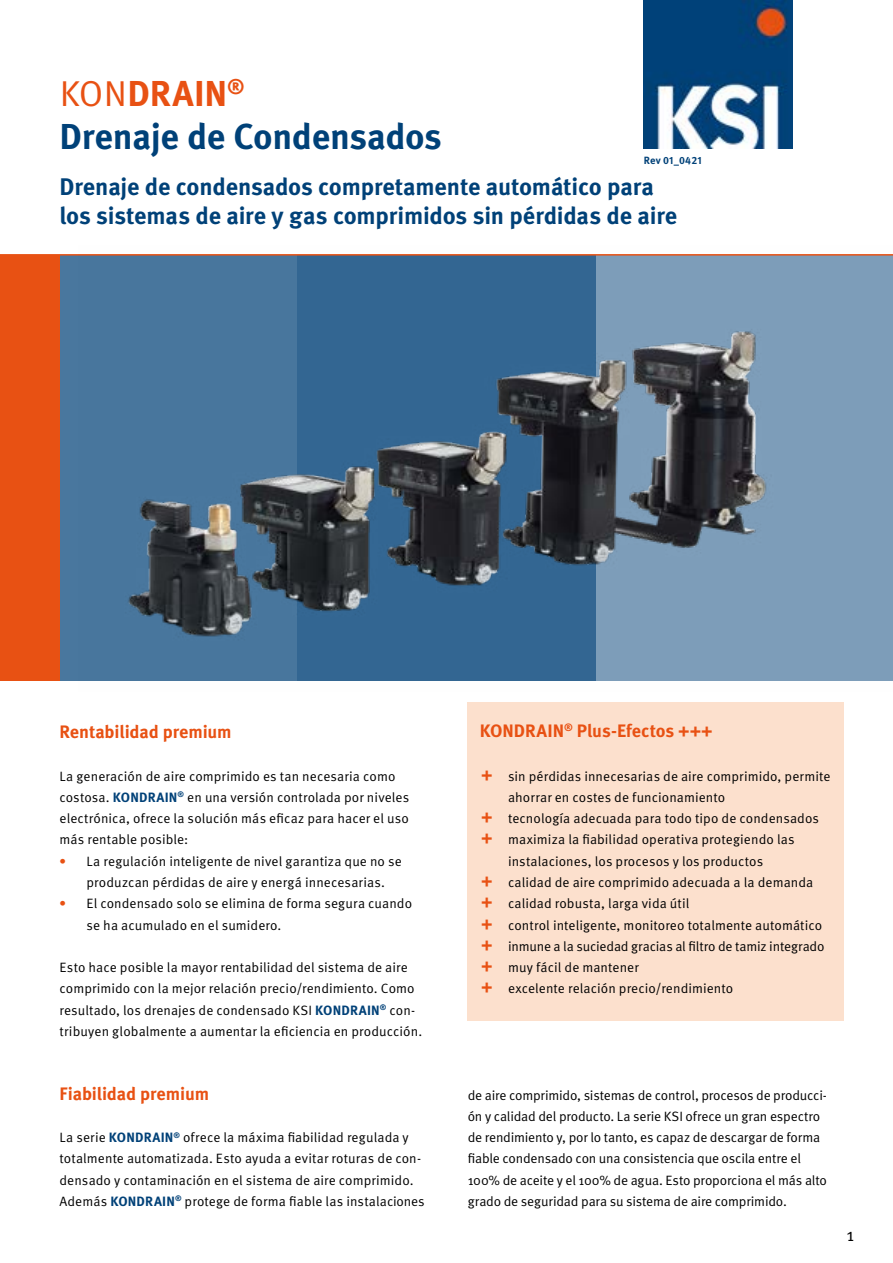
<style>
.page{position:relative;width:893px;height:1263px;background:#fff}
.page>*{position:absolute;margin:0;border:0;box-sizing:border-box;transform-origin:0 0}
.t1{font:700 36px/42.5px "Meta OT";letter-spacing:-.01em;color:#004178}
.t2{font:700 24px/28.8px "Meta OT";letter-spacing:-.01em;color:#004178}
.t3{font:700 18px "Meta OT";letter-spacing:-.01em;color:#e85113}
.t4{font:18px "Meta OT";color:#000}
.t5{font:13.5px/21.3px "Meta OT";letter-spacing:.005em;color:#000}
.t6{font:13.5px/21.3px "Meta OT";letter-spacing:-.015em;color:#000}
.t7{font:700 10.5px "Meta OT";letter-spacing:.02em;color:#004178}
.s1{font-weight:400;color:#e85113}
.s2{color:#e85113}
.s3{font-weight:700;color:#004178}
.s4{font-weight:700;color:#e85113}
.s5{font-weight:700;font-size:18px;color:#e85113}
</style>
<div class="page">
<img style="left:644px;top:0;width:148px;height:149px">
<div style="left:0;top:256px;width:595px;height:425px;background:#49779e"></div>
<div style="left:0;top:255px;width:60px;height:426px;background:#e85113"></div>
<hr style="left:0;top:254px;width:893px;height:2px;background:#e85113">
<img style="left:79px;top:254px;width:814px;height:427px">
<div style="left:468px;top:702px;width:376px;height:318px;background:#fce0cd"></div>
<h1 class="t1" style="left:60px;top:73px;width:384px"><span class="s1">KON</span><span class="s2">DRAIN</span><sup>®<br></sup>Drenaje de Condensados</h1>
<h2 class="t2" style="left:60px;top:172px;width:619px">Drenaje de condensados compretamente automático para los sistemas de aire y gas comprimidos sin pérdidas de aire</h2>
<p class="t7" style="left:644px;top:154px;width:60px">Rev 01_0421</p>
<h3 class="t3" style="left:60px;top:720px;width:174px">Rentabilidad premium</h3>
<p class="t5" style="left:60px;top:765px;width:351px">La generación de aire comprimido es tan necesaria como costosa. <span class="s3">KONDRAIN</span><sup>®</sup> en una versión controlada por niveles electrónica, ofrece la solución más eficaz para hacer el uso más rentable posible:</p>
<p class="t5" style="left:87px;top:850px;width:317px;text-indent:-27px"><span class="s4">•</span> La regulación inteligente de nivel garantiza que no se produzcan pérdidas de aire y energá innecesarias.</p>
<p class="t5" style="left:87px;top:893px;width:327px;text-indent:-27px"><span class="s4">•</span> El condensado solo se elimina de forma segura cuando se ha acumulado en el sumidero.</p>
<p class="t5" style="left:60px;top:957px;width:364px">Esto hace posible la mayor rentabilidad del sistema de aire comprimido con la mejor relación precio/rendimiento. Como resultado, los drenajes de condensado KSI <span class="s3">KONDRAIN</span><sup>®</sup> con&shy;tribuyen globalmente a aumentar la eficiencia en producción.</p>
<h3 class="t3" style="left:60px;top:1082px;width:151px">Fiabilidad premium</h3>
<p class="t5" style="left:60px;top:1127px;width:366px">La serie <span class="s3">KONDRAIN</span><sup>®</sup> ofrece la máxima fiabilidad regulada y totalmente automatizada. Esto ayuda a evitar roturas de con&shy;densado y contaminación en el sistema de aire comprimido.<br>Además <span class="s3">KONDRAIN</span><sup>®</sup> protege de forma fiable las instalaciones</p>
<h3 class="t3" style="left:480px;top:719px;width:235px">KONDRAIN<sup>®</sup> Plus-Efectos +++</h3>
<p class="t5" style="left:481px;top:765px;width:351px"><span class="s5">+</span> sin pérdidas innecesarias de aire comprimido, permite</p>
<p class="t5" style="left:508px;top:787px;width:219px">ahorrar en costes de funcionamiento</p>
<p class="t5" style="left:481px;top:808px;width:339px"><span class="s5">+</span> tecnología adecuada para todo tipo de condensados</p>
<p class="t5" style="left:481px;top:829px;width:315px"><span class="s5">+</span> maximiza la fiabilidad operativa protegiendo las</p>
<p class="t5" style="left:508px;top:850px;width:257px">instalaciones, los procesos y los productos</p>
<p class="t5" style="left:481px;top:872px;width:334px"><span class="s5">+</span> calidad de aire comprimido adecuada a la demanda</p>
<p class="t5" style="left:481px;top:893px;width:210px"><span class="s5">+</span> calidad robusta, larga vida útil</p>
<p class="t5" style="left:481px;top:914px;width:343px"><span class="s5">+</span> control inteligente, monitoreo totalmente automático</p>
<p class="t6" style="left:481px;top:936px;width:345px"><span class="s5">+</span> inmune a la suciedad gracias al filtro de tamiz integrado</p>
<p class="t5" style="left:481px;top:957px;width:159px"><span class="s5">+</span> muy fácil de mantener</p>
<p class="t5" style="left:481px;top:978px;width:254px"><span class="s5">+</span> excelente relación precio/rendimiento</p>
<p class="t6" style="left:468px;top:1084px;width:361px">de aire comprimido, sistemas de control, procesos de producci&shy;ón y calidad del producto. La serie KSI ofrece un gran espectro de rendimiento y, por lo tanto, es capaz de descargar de forma fiable condensado con una consistencia que oscila entre el 100% de aceite y el 100% de agua. Esto proporciona el más alto grado de seguridad para su sistema de aire comprimido.</p>
<h3 class="t4" style="left:846px;top:1223px;width:9px">1</h3>
</div>
